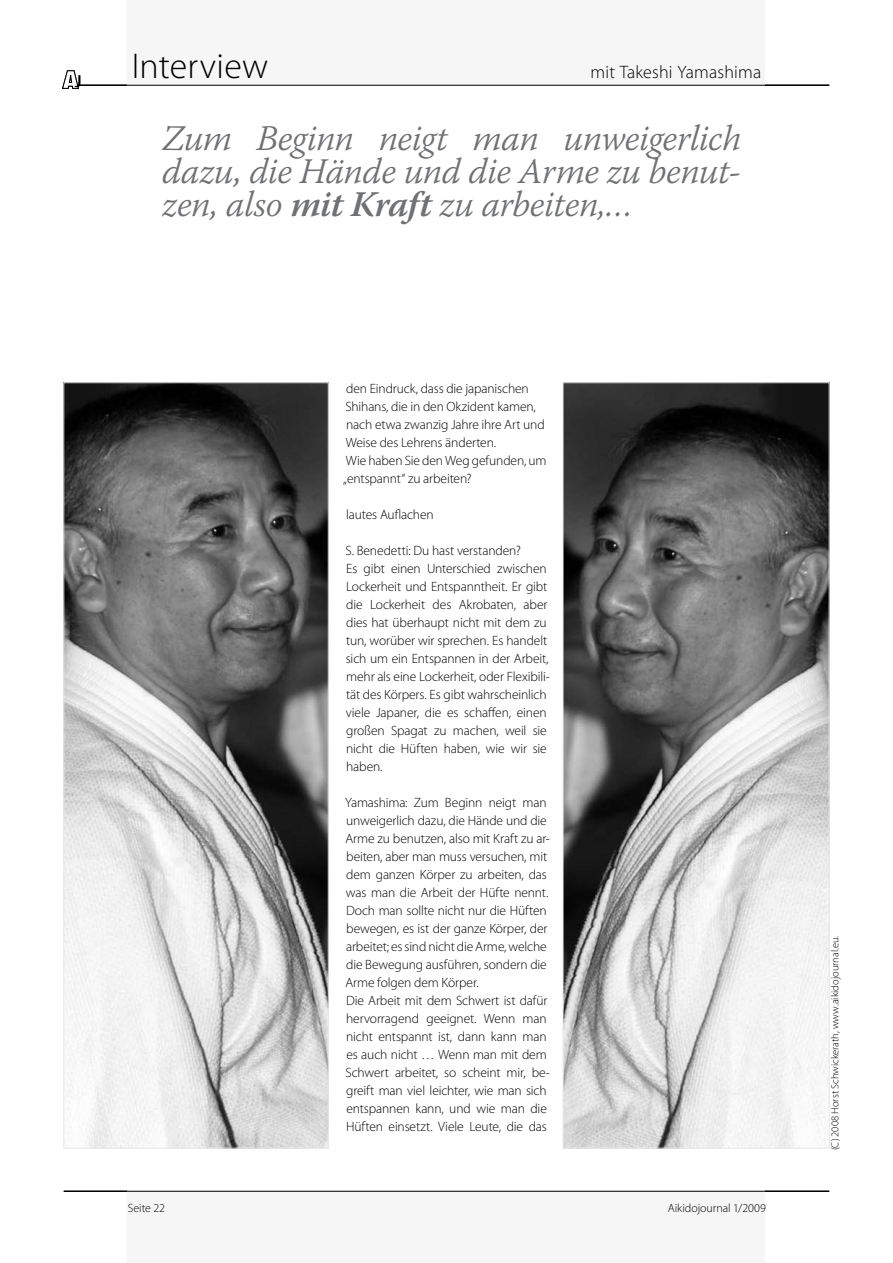
<style>
.page{position:relative;width:893px;height:1263px;background:#fff}
.page>*{position:absolute;margin:0;border:0;box-sizing:border-box;transform-origin:0 0}
.t1{font:italic 300 36px/33px "Warnock Pro";letter-spacing:-.015em;color:#707173;text-align:justify}
.t2{font:300 36px "Myriad Pro";letter-spacing:.005em;color:#000}
.t3{font:300 18px "Myriad Pro";letter-spacing:.01em;color:#000}
.t4{font:17.25px "Myriad Pro";color:#000;scale:1.06 1}
.t5{font:300 13.5px/18px "Myriad Pro";letter-spacing:-.01em;color:#000}
.t6{font:300 12px "Myriad Pro";letter-spacing:-.005em;color:#000}
.t7{font:300 10.5px "Myriad Pro";color:#000}
.s1{font-weight:600}
</style>
<div class="page">
<div style="left:128px;top:0;width:637px;height:85px;background:#f6f6f6"></div>
<div style="left:128px;top:1191px;width:637px;height:72px;background:#f6f6f6"></div>
<hr style="left:64px;top:85px;width:765px;height:1px;background:#000">
<hr style="left:64px;top:1191px;width:765px;height:1px;background:#000">
<svg style="left:62px;top:71px;width:16px;height:18px"></svg>
<img style="left:66px;top:384px;width:260px;height:762px">
<div style="left:64px;top:382px;width:264px;height:766px;border:1px solid #e8e9ea"></div>
<img style="left:565px;top:384px;width:262px;height:762px">
<div style="left:563px;top:382px;width:266px;height:766px;border:1px solid #e8e9ea"></div>
<p class="t4" style="left:75px;top:70px;width:8px">J</p>
<h1 class="t2" style="left:132px;top:44px;width:212px">Rub ik/Thema</h1>
<h1 class="t2" style="left:132px;top:44px;width:138px">Interview</h1>
<h2 class="t3" style="left:590px;top:61px;width:172px">mit Takeshi Yamashima</h2>
<h2 class="t3" style="left:634px;top:61px;width:129px">Name des Autors</h2>
<h1 class="t1" style="left:162px;top:121px;width:581px">Zum Beginn neigt man unweigerlich dazu, die Hände und die Arme zu benut&shy;zen, also <span class="s1">mit Kraft</span> zu arbeiten,…</h1>
<p class="t5" style="left:343px;top:379px;width:205px">den Eindruck, dass die japanischen<br>Shihans, die in den Okzident kamen, nach etwa zwanzig Jahre ihre Art und<br>Weise des Lehrens änderten.<br>Wie haben Sie den Weg gefunden, um „entspannt“ zu arbeiten?</p>
<p class="t5" style="left:346px;top:505px;width:89px">lautes Auflachen</p>
<p class="t5" style="left:346px;top:541px;width:206px">S. Benedetti: Du hast verstanden?<br>Es gibt einen Unterschied zwischen Lockerheit und Entspanntheit. Er gibt die Lockerheit des Akrobaten, aber dies hat überhaupt nicht mit dem zu tun, worüber wir sprechen. Es handelt sich um ein Entspannen in der Arbeit, mehr als eine Lockerheit, oder Flexibili&shy;tät des Körpers. Es gibt wahrscheinlich viele Japaner, die es schaffen, einen großen Spagat zu machen, weil sie nicht die Hüften haben, wie wir sie haben.</p>
<p class="t5" style="left:345px;top:793px;width:206px">Yamashima: Zum Beginn neigt man unweigerlich dazu, die Hände und die Arme zu benutzen, also mit Kraft zu ar&shy;beiten, aber man muss versuchen, mit dem ganzen Körper zu arbeiten, das was man die Arbeit der Hüfte nennt.<br>Doch man sollte nicht nur die Hüften bewegen, es ist der ganze Körper, der arbeitet; es sind nicht die Arme, welche die Bewegung ausführen, sondern die Arme folgen dem Körper.<br>Die Arbeit mit dem Schwert ist dafür hervorragend geeignet. Wenn man nicht entspannt ist, dann kann man es auch nicht … Wenn man mit dem Schwert arbeitet, so scheint mir, be&shy;greift man viel leichter, wie man sich entspannen kann, und wie man die Hüften einsetzt. Viele Leute, die das</p>
<p class="t6" style="left:128px;top:1201px;width:39px">Seite 22</p>
<p class="t6" style="left:668px;top:1201px;width:99px">Aikidojournal 1/2009</p>
<p class="t6" style="left:131px;top:1201px;width:39px">Seite 22</p>
<p class="t6" style="left:664px;top:1201px;width:100px">Aikidojournal 3/2008</p>
<p class="t6" style="left:756px;top:1201px;width:7px">9</p>
<p class="t7" style="left:829px;top:1150px;width:216px;rotate:-90deg">(C) 2008 Horst Schwickerath, www.aikidojournal.eu.</p>
</div>
